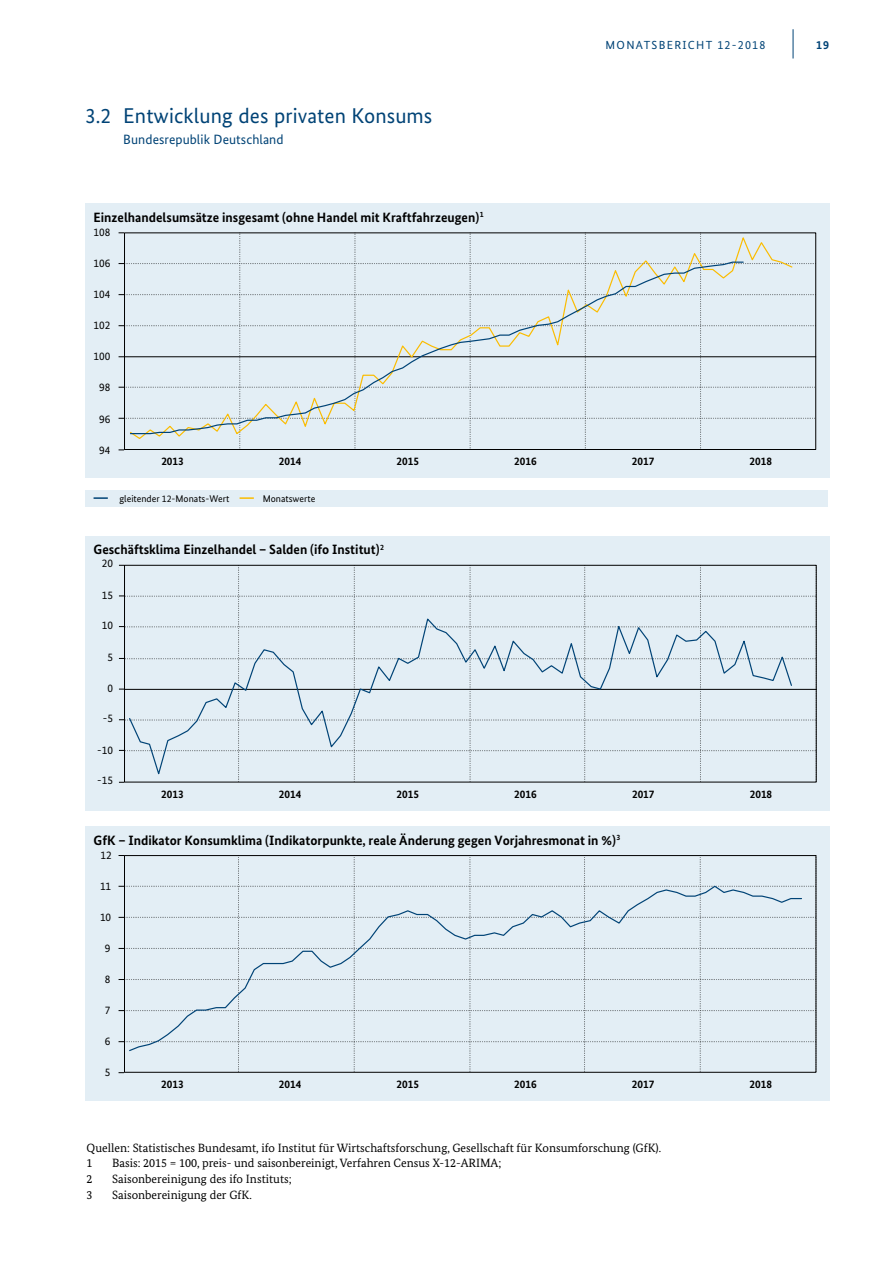
<style>
.page{position:relative;width:893px;height:1263px;background:#fff}
.page>*{position:absolute;margin:0;border:0;box-sizing:border-box;transform-origin:0 0}
.t1{font:21.3px "Bundes Sans";letter-spacing:.005em;color:#004376}
.t2{font:700 13.5px "Bundes Sans";color:#000}
.t3{font:13.5px "Bundes Sans";letter-spacing:.005em;color:#004376}
.t4{font:12px/15.8px "Bundes Serif";color:#000}
.t5{font:700 12px "Bundes Sans";color:#004376}
.t6{font:11.7px "Bundes Sans";letter-spacing:.11em;color:#004376}
.t7{font:700 11.25px "Bundes Sans";color:#000}
.t8{font:11.25px "Bundes Sans";color:#000}
.t9{font:9.75px "Bundes Sans";color:#000}
.s1{font-size:12px}
</style>
<div class="page">
<hr style="left:793px;top:29px;width:1px;height:30px;background:#004376">
<div style="left:85px;top:204px;width:744px;height:274px;background:#e3eef5"></div>
<div style="left:124px;top:232px;width:692px;height:218px;border:1px solid #000"></div>
<svg style="left:133px;top:234px;width:660px;height:206px"></svg>
<svg style="left:129px;top:261px;width:615px;height:174px"></svg>
<div style="left:85px;top:536px;width:744px;height:274px;background:#e3eef5"></div>
<svg style="left:119px;top:565px;width:698px;height:218px"></svg>
<hr style="left:124px;top:689px;width:693px;height:1px;background:#000">
<svg style="left:128px;top:617px;width:665px;height:161px"></svg>
<div style="left:85px;top:826px;width:744px;height:275px;background:#e3eef5"></div>
<svg style="left:119px;top:855px;width:698px;height:217px"></svg>
<svg style="left:128px;top:885px;width:675px;height:167px"></svg>
<div style="left:85px;top:490px;width:743px;height:16px;background:#e3eef5"></div>
<svg style="left:94px;top:497px;width:14px;height:2px"></svg>
<svg style="left:240px;top:497px;width:14px;height:2px"></svg>
<h1 class="t1" style="left:85px;top:103px;width:349px">3.2 Entwicklung des privaten Konsums</h1>
<p class="t3" style="left:123px;top:131px;width:162px">Bundesrepublik Deutschland</p>
<p class="t2" style="left:94px;top:209px;width:392px">Einzelhandelsumsätze insgesamt (ohne Handel mit Kraftfahrzeugen)<sup>1</sup></p>
<p class="t8" style="left:94px;top:225px;width:18px">108</p>
<p class="t8" style="left:94px;top:256px;width:18px">106</p>
<p class="t8" style="left:94px;top:287px;width:18px">104</p>
<p class="t8" style="left:94px;top:319px;width:18px">102</p>
<p class="t8" style="left:94px;top:350px;width:18px">100</p>
<p class="t8" style="left:99px;top:381px;width:13px">98</p>
<p class="t8" style="left:99px;top:412px;width:13px">96</p>
<p class="t8" style="left:99px;top:443px;width:13px">94</p>
<p class="t6" style="left:606px;top:38px;width:161px">MONATSBERICHT <span class="s1">12-2018</span></p>
<p class="t5" style="left:816px;top:37px;width:15px">19</p>
<p class="t7" style="left:161px;top:454px;width:24px">2013</p>
<p class="t7" style="left:279px;top:454px;width:24px">2014</p>
<p class="t7" style="left:397px;top:454px;width:24px">2015</p>
<p class="t7" style="left:514px;top:454px;width:24px">2016</p>
<p class="t7" style="left:632px;top:454px;width:24px">2017</p>
<p class="t7" style="left:749px;top:454px;width:24px">2018</p>
<p class="t9" style="left:119px;top:493px;width:112px">gleitender 12-Monats-Wert</p>
<p class="t9" style="left:263px;top:493px;width:54px">Monatswerte</p>
<p class="t2" style="left:94px;top:541px;width:292px">Geschäftsklima Einzelhandel – Salden (ifo Institut)<sup>2</sup></p>
<p class="t8" style="left:102px;top:557px;width:13px">20</p>
<p class="t8" style="left:102px;top:588px;width:13px">15</p>
<p class="t8" style="left:102px;top:619px;width:13px">10</p>
<p class="t8" style="left:107px;top:650px;width:7px">5</p>
<p class="t8" style="left:107px;top:681px;width:7px">0</p>
<p class="t8" style="left:103px;top:712px;width:12px">-5</p>
<p class="t8" style="left:97px;top:743px;width:17px">-10</p>
<p class="t8" style="left:97px;top:774px;width:17px">-15</p>
<p class="t7" style="left:161px;top:787px;width:24px">2013</p>
<p class="t7" style="left:279px;top:787px;width:24px">2014</p>
<p class="t7" style="left:397px;top:787px;width:24px">2015</p>
<p class="t7" style="left:514px;top:787px;width:24px">2016</p>
<p class="t7" style="left:632px;top:787px;width:24px">2017</p>
<p class="t7" style="left:750px;top:787px;width:24px">2018</p>
<p class="t2" style="left:94px;top:832px;width:528px">GfK – Indikator Konsumklima (Indikatorpunkte, reale Änderung gegen Vorjahresmonat in %)<sup>3</sup></p>
<p class="t8" style="left:100px;top:848px;width:13px">12</p>
<p class="t8" style="left:100px;top:879px;width:13px">11</p>
<p class="t8" style="left:100px;top:910px;width:13px">10</p>
<p class="t8" style="left:105px;top:941px;width:7px">9</p>
<p class="t8" style="left:105px;top:972px;width:7px">8</p>
<p class="t8" style="left:105px;top:1003px;width:7px">7</p>
<p class="t8" style="left:105px;top:1034px;width:7px">6</p>
<p class="t8" style="left:105px;top:1066px;width:7px">5</p>
<p class="t7" style="left:161px;top:1077px;width:24px">2013</p>
<p class="t7" style="left:279px;top:1077px;width:24px">2014</p>
<p class="t7" style="left:396px;top:1077px;width:24px">2015</p>
<p class="t7" style="left:514px;top:1077px;width:24px">2016</p>
<p class="t7" style="left:632px;top:1077px;width:24px">2017</p>
<p class="t7" style="left:749px;top:1077px;width:24px">2018</p>
<p class="t4" style="left:87px;top:1139px;width:576px">Quellen: Statistisches Bundesamt, ifo Institut für Wirtschaftsforschung, Gesellschaft für Konsumforschung (GfK).<br>1</p>
<p class="t4" style="left:112px;top:1155px;width:391px">Basis: 2015 = 100, preis- und saisonbereinigt, Verfahren Census X-12-ARIMA;</p>
<p class="t4" style="left:87px;top:1171px;width:7px">2</p>
<p class="t4" style="left:112px;top:1171px;width:181px">Saisonbereinigung des ifo Instituts;</p>
<p class="t4" style="left:87px;top:1187px;width:7px">3</p>
<p class="t4" style="left:112px;top:1187px;width:141px">Saisonbereinigung der GfK.</p>
</div>
